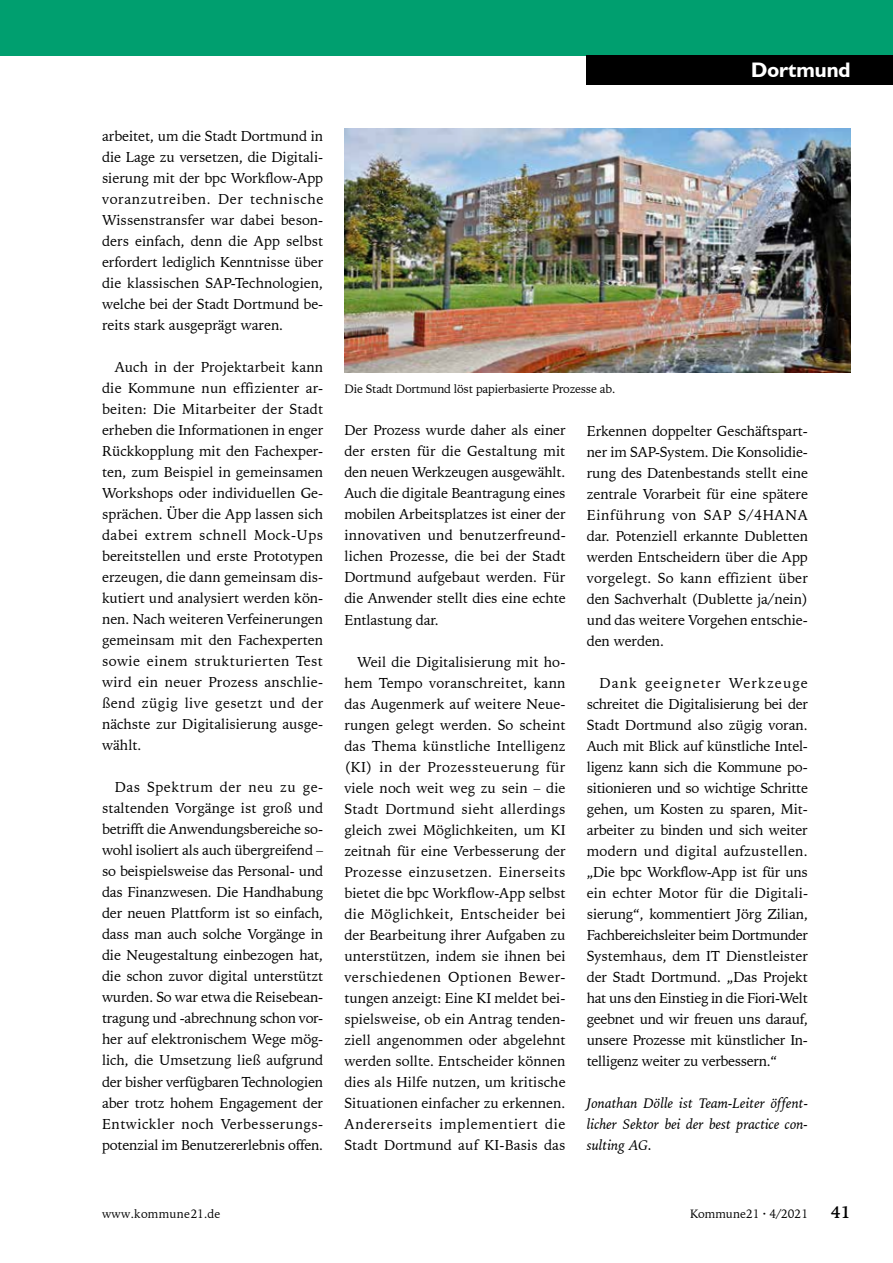
<style>
.page{position:relative;width:893px;height:1263px;background:#fff}
.page>*{position:absolute;margin:0;border:0;box-sizing:border-box;transform-origin:0 0}
.t1{font:700 21px "Humanist 521 BT";color:#fff}
.t2{font:700 16.5px "Iowan Old Style BT";color:#000}
.t3{font:14.25px/21px "Iowan Old Style BT";letter-spacing:-.005em;color:#000;text-align:justify}
.t4{font:italic 14.25px/21px "Iowan Old Style BT";letter-spacing:-.005em;color:#000;text-align:justify}
.t5{font:12px "Iowan Old Style BT";letter-spacing:-.015em;color:#000}
.t6{font:12px "Iowan Old Style BT";letter-spacing:.02em;color:#000}
</style>
<div class="page">
<div style="left:0;top:0;width:893px;height:55px;background:#009f6f"></div>
<div style="left:587px;top:55px;width:306px;height:30px;background:#000"></div>
<img style="left:344px;top:129px;width:506px;height:243px">
<h1 class="t1" style="left:751px;top:57px;width:101px">Dortmund</h1>
<p class="t3" style="left:102px;top:126px;width:223px">arbeitet, um die Stadt Dortmund in die Lage zu versetzen, die Digitali&shy;sierung mit der bpc Workflow-App voranzutreiben. Der technische Wissenstransfer war dabei beson&shy;ders einfach, denn die App selbst erfordert lediglich Kenntnisse über die klassischen SAP-Technologien, welche bei der Stadt Dortmund be&shy;reits stark ausgeprägt waren.</p>
<p class="t3" style="left:102px;top:357px;width:223px;text-indent:13px">Auch in der Projektarbeit kann die Kommune nun effizienter ar&shy;beiten: Die Mitarbeiter der Stadt erheben die Informationen in enger Rückkopplung mit den Fachexper&shy;ten, zum Beispiel in gemeinsamen Workshops oder individuellen Ge&shy;sprächen. Über die App lassen sich dabei extrem schnell Mock-Ups bereitstellen und erste Prototypen erzeugen, die dann gemeinsam dis&shy;kutiert und analysiert werden kön&shy;nen. Nach weiteren Verfeinerungen gemeinsam mit den Fachexperten sowie einem strukturierten Test wird ein neuer Prozess anschlie&shy;ßend zügig live gesetzt und der nächste zur Digitalisierung ausge&shy;wählt.</p>
<p class="t3" style="left:102px;top:777px;width:223px;text-indent:13px">Das Spektrum der neu zu ge&shy;staltenden Vorgänge ist groß und betrifft die Anwendungsbereiche so&shy;wohl isoliert als auch übergreifend – so beispielsweise das Personal- und das Finanzwesen. Die Handhabung der neuen Plattform ist so einfach, dass man auch solche Vorgänge in die Neugestaltung einbezogen hat, die schon zuvor digital unterstützt wurden. So war etwa die Reisebean&shy;tragung und -abrechnung schon vor&shy;her auf elektronischem Wege mög&shy;lich, die Umsetzung ließ aufgrund der bisher verfügbaren Technologien aber trotz hohem Engagement der Entwickler noch Verbesserungs&shy;potenzial im Benutzererlebnis offen.</p>
<p class="t5" style="left:344px;top:381px;width:272px">Die Stadt Dortmund löst papierbasierte Prozesse ab.</p>
<p class="t3" style="left:344px;top:420px;width:223px">Der Prozess wurde daher als einer der ersten für die Gestaltung mit den neuen Werkzeugen ausgewählt.<br>Auch die digitale Beantragung eines mobilen Arbeitsplatzes ist einer der innovativen und benutzerfreund&shy;lichen Prozesse, die bei der Stadt Dortmund aufgebaut werden. Für die Anwender stellt dies eine echte Entlastung dar.</p>
<p class="t3" style="left:344px;top:651px;width:223px;text-indent:13px">Weil die Digitalisierung mit ho&shy;hem Tempo voranschreitet, kann das Augenmerk auf weitere Neue&shy;rungen gelegt werden. So scheint das Thema künstliche Intelligenz (KI) in der Prozessteuerung für viele noch weit weg zu sein – die Stadt Dortmund sieht allerdings gleich zwei Möglichkeiten, um KI zeitnah für eine Verbesserung der Prozesse einzusetzen. Einerseits bietet die bpc Workflow-App selbst die Möglichkeit, Entscheider bei der Bearbeitung ihrer Aufgaben zu unterstützen, indem sie ihnen bei verschiedenen Optionen Bewer&shy;tungen anzeigt: Eine KI meldet bei&shy;spielsweise, ob ein Antrag tenden&shy;ziell angenommen oder abgelehnt werden sollte. Entscheider können dies als Hilfe nutzen, um kritische Situationen einfacher zu erkennen.<br>Andererseits implementiert die Stadt Dortmund auf KI-Basis das</p>
<p class="t3" style="left:587px;top:420px;width:223px">Erkennen doppelter Geschäftspart&shy;ner im SAP-System. Die Konsolidie&shy;rung des Datenbestands stellt eine zentrale Vorarbeit für eine spätere Einführung von SAP S/4HANA dar. Potenziell erkannte Dubletten werden Entscheidern über die App vorgelegt. So kann effizient über den Sachverhalt (Dublette ja/nein) und das weitere Vorgehen entschie&shy;den werden.</p>
<p class="t3" style="left:587px;top:672px;width:223px;text-indent:13px">Dank geeigneter Werkzeuge schreitet die Digitalisierung bei der Stadt Dortmund also zügig voran.<br>Auch mit Blick auf künstliche Intel&shy;ligenz kann sich die Kommune po&shy;sitionieren und so wichtige Schritte gehen, um Kosten zu sparen, Mit&shy;arbeiter zu binden und sich weiter modern und digital aufzustellen. „Die bpc Workflow-App ist für uns ein echter Motor für die Digitali&shy;sierung“, kommentiert Jörg Zilian, Fachbereichsleiter beim Dortmunder Systemhaus, dem IT Dienstleister der Stadt Dortmund. „Das Projekt hat uns den Einstieg in die Fiori-Welt geebnet und wir freuen uns darauf, unsere Prozesse mit künstlicher In&shy;telligenz weiter zu verbessern.“</p>
<p class="t4" style="left:587px;top:1092px;width:223px">Jonathan Dölle ist Team-Leiter öffent&shy;licher Sektor bei der best practice con&shy;sulting AG.</p>
<p class="t6" style="left:102px;top:1206px;width:120px">www.kommune21.de</p>
<p class="t5" style="left:690px;top:1206px;width:119px">Kommune21 · 4/2021</p>
<p class="t2" style="left:831px;top:1202px;width:21px">41</p>
</div>
